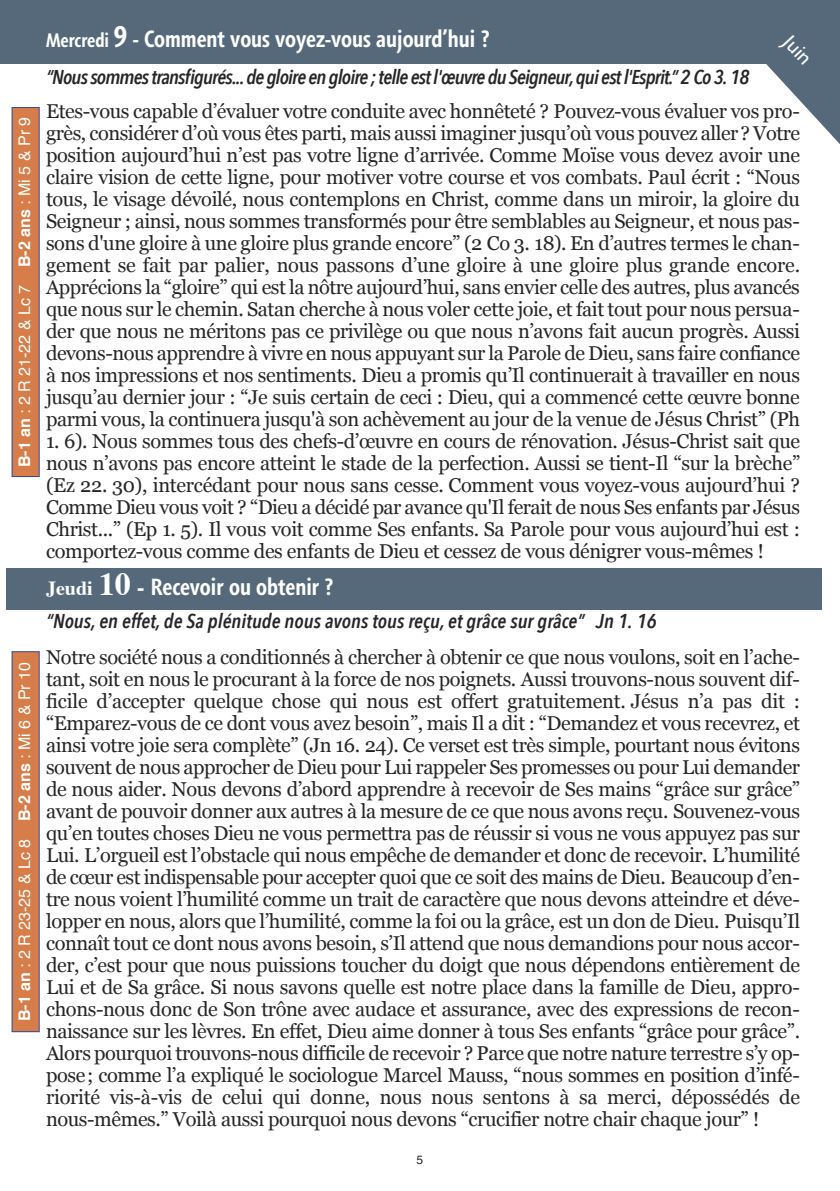
<style>
.page{position:relative;width:840px;height:1191px;background:#fff}
.page>*{position:absolute;margin:0;border:0;box-sizing:border-box;transform-origin:0 0}
.t1{font:700 condensed 24px "Agilita LT Std";color:#fff}
.t2{font:20px/22px "Georgia";letter-spacing:-.02em;color:#272526;text-align:justify}
.t3{font:italic 600 20px "Avenir Next Condensed";letter-spacing:-.04em;color:#272526}
.t4{font:italic 600 20px "Avenir Next Condensed";color:#272526}
.t5{font:20px "Agilita LT Std";color:#fff}
.t6{font:16px "Helvetica";color:#fff}
.t7{font:12px "Helvetica";color:#272526}
.s1{font-weight:700}
.s2{font-size:20px}
.s3{font-size:32px}
.s4{font-family:"Times";font-stretch:normal;font-size:20px}
.s5{font-family:"Times";font-stretch:normal;font-size:32px}
.s6{font-family:"Times";font-stretch:normal}
</style>
<div class="page">
<svg style="left:766px;top:64px;width:73px;height:79px"></svg>
<div style="left:0;top:0;width:839px;height:64px;background:#55697b"></div>
<div style="left:6px;top:568px;width:815px;height:41px;background:#55697b"></div>
<div style="left:13px;top:108px;width:26px;height:368px;background:#d67d4a"></div>
<div style="left:12px;top:107px;width:28px;height:370px;border:1px solid #33489a"></div>
<div style="left:13px;top:652px;width:26px;height:379px;background:#d67d4a"></div>
<div style="left:12px;top:651px;width:28px;height:381px;border:1px solid #33489a"></div>
<p class="t6" style="left:18px;top:467px;width:352px;rotate:-90deg"><span class="s1">B-1 an</span> : 2 R 21-22 &amp; Lc 7 <span class="s1">B-2 ans</span> : Mi 5 &amp; Pr 9</p>
<p class="t6" style="left:18px;top:1021px;width:361px;rotate:-90deg"><span class="s1">B-1 an</span> : 2 R 23-25 &amp; Lc 8 <span class="s1">B-2 ans</span> : Mi 6 &amp; Pr 10</p>
<p class="t1" style="left:46px;top:25px;width:445px"><span class="s2">Mercredi</span> <span class="s3">9</span> - Comment vous voyez-vous aujourd’hui ?</p>
<p class="t5" style="left:795px;top:31px;width:33px;rotate:47deg">Juin</p>
<p class="t3" style="left:46px;top:64px;width:704px">“Nous sommes transfigurés... de gloire en gloire ; telle est l'œuvre du Seigneur, qui est l'Esprit.” 2 Co 3. 18</p>
<p class="t2" style="left:46px;top:100px;width:755px">Etes-vous capable d’évaluer votre conduite avec honnêteté ? Pouvez-vous évaluer vos pro&shy;grès, considérer d’où vous êtes parti, mais aussi imaginer jusqu’où vous pouvez aller? Votre position aujourd’hui n’est pas votre ligne d’arrivée. Comme Moïse vous devez avoir une claire vision de cette ligne, pour motiver votre course et vos combats. Paul écrit : “Nous tous, le visage dévoilé, nous contemplons en Christ, comme dans un miroir, la gloire du Seigneur ; ainsi, nous sommes transformés pour être semblables au Seigneur, et nous pas&shy;sons d'une gloire à une gloire plus grande encore” (2 Co 3. 18). En d’autres termes le chan&shy;gement se fait par palier, nous passons d’une gloire à une gloire plus grande encore.<br>Apprécions la “gloire” qui est la nôtre aujourd’hui, sans envier celle des autres, plus avancés que nous sur le chemin. Satan cherche à nous voler cette joie, et fait tout pour nous persua&shy;der que nous ne méritons pas ce privilège ou que nous n’avons fait aucun progrès. Aussi devons-nous apprendre à vivre en nous appuyant sur la Parole de Dieu, sans faire confiance à nos impressions et nos sentiments. Dieu a promis qu’Il continuerait à travailler en nous jusqu’au dernier jour : “Je suis certain de ceci : Dieu, qui a commencé cette œuvre bonne parmi vous, la continuera jusqu'à son achèvement au jour de la venue de Jésus Christ” (Ph</p>
<p class="t2" style="left:46px;top:430px;width:755px">1. 6). Nous sommes tous des chefs-d’œuvre en cours de rénovation. Jésus-Christ sait que nous n’avons pas encore atteint le stade de la perfection. Aussi se tient-Il “sur la brèche” (Ez 22. 30), intercédant pour nous sans cesse. Comment vous voyez-vous aujourd’hui ?<br>Comme Dieu vous voit ? “Dieu a décidé par avance qu'Il ferait de nous Ses enfants par Jésus Christ...” (Ep 1. 5). Il vous voit comme Ses enfants. Sa Parole pour vous aujourd’hui est : comportez-vous comme des enfants de Dieu et cessez de vous dénigrer vous-mêmes !</p>
<p class="t1" style="left:46px;top:573px;width:289px"><span class="s4">Jeudi</span> <span class="s5">10</span> <span class="s6">-</span> Recevoir ou obtenir ?</p>
<p class="t4" style="left:46px;top:608px;width:611px">“Nous, en effet, de Sa plénitude nous avons tous reçu, et grâce sur grâce” Jn 1. 16</p>
<p class="t2" style="left:46px;top:646px;width:755px">Notre société nous a conditionnés à chercher à obtenir ce que nous voulons, soit en l’ache&shy;tant, soit en nous le procurant à la force de nos poignets. Aussi trouvons-nous souvent dif&shy;ficile d’accepter quelque chose qui nous est offert gratuitement. Jésus n’a pas dit : “Emparez-vous de ce dont vous avez besoin”, mais Il a dit : “Demandez et vous recevrez, et ainsi votre joie sera complète” (Jn 16. 24). Ce verset est très simple, pourtant nous évitons souvent de nous approcher de Dieu pour Lui rappeler Ses promesses ou pour Lui demander de nous aider. Nous devons d’abord apprendre à recevoir de Ses mains “grâce sur grâce” avant de pouvoir donner aux autres à la mesure de ce que nous avons reçu. Souvenez-vous qu’en toutes choses Dieu ne vous permettra pas de réussir si vous ne vous appuyez pas sur Lui. L’orgueil est l’obstacle qui nous empêche de demander et donc de recevoir. L’humilité de cœur est indispensable pour accepter quoi que ce soit des mains de Dieu. Beaucoup d’en&shy;tre nous voient l’humilité comme un trait de caractère que nous devons atteindre et déve&shy;lopper en nous, alors que l’humilité, comme la foi ou la grâce, est un don de Dieu. Puisqu’Il connaît tout ce dont nous avons besoin, s’Il attend que nous demandions pour nous accor&shy;der, c’est pour que nous puissions toucher du doigt que nous dépendons entièrement de Lui et de Sa grâce. Si nous savons quelle est notre place dans la famille de Dieu, appro&shy;chons-nous donc de Son trône avec audace et assurance, avec des expressions de recon&shy;naissance sur les lèvres. En effet, Dieu aime donner à tous Ses enfants “grâce pour grâce”.<br>Alors pourquoi trouvons-nous difficile de recevoir ? Parce que notre nature terrestre s’y op&shy;pose; comme l’a expliqué le sociologue Marcel Mauss, “nous sommes en position d’infé&shy;riorité vis-à-vis de celui qui donne, nous nous sentons à sa merci, dépossédés de nous-mêmes.” Voilà aussi pourquoi nous devons “crucifier notre chair chaque jour” !</p>
<p class="t7" style="left:416px;top:1155px;width:8px">5</p>
</div>
